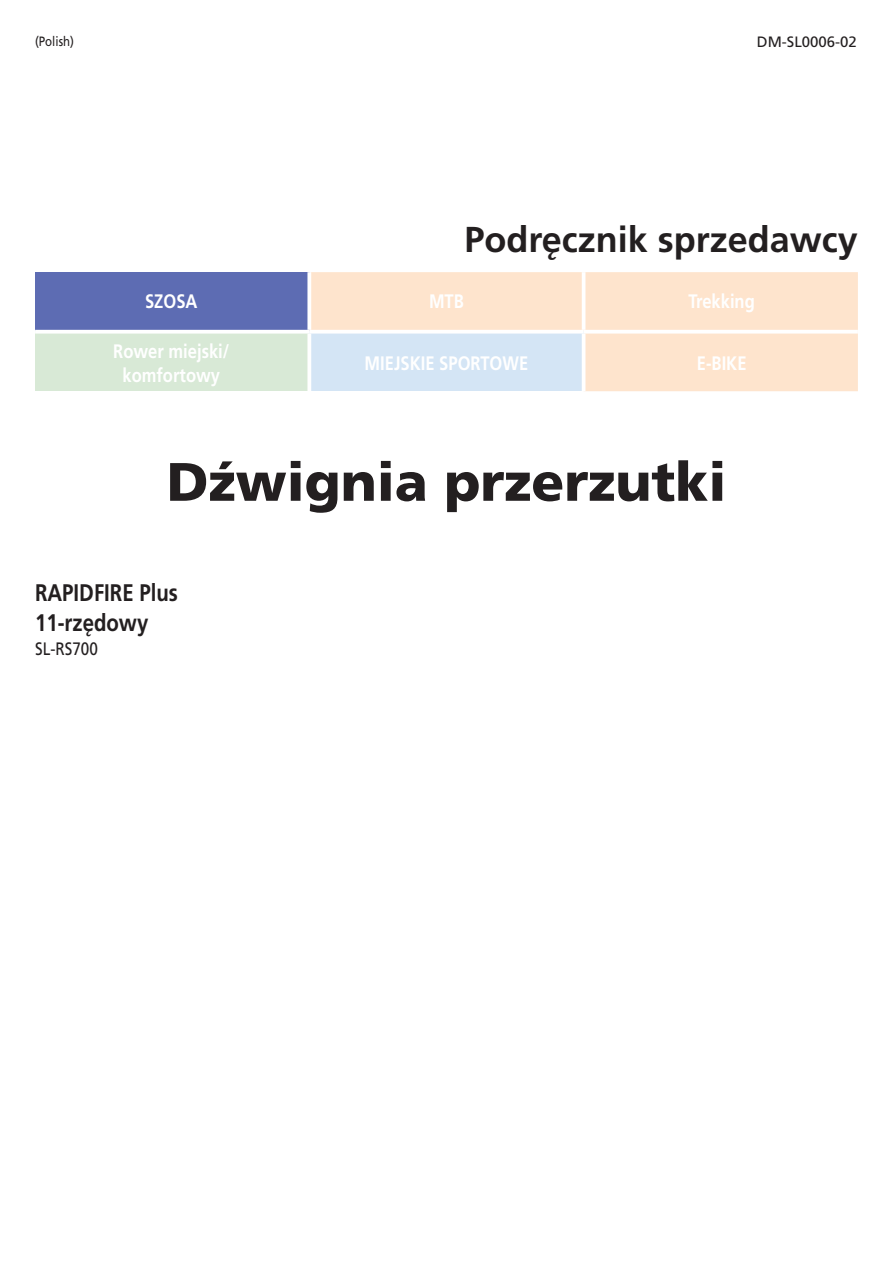
<style>
.page{position:relative;width:893px;height:1263px;background:#fff}
.page>*{position:absolute;margin:0;border:0;box-sizing:border-box;transform-origin:0 0}
.t1{font:900 54px "Frutiger LT Pro";color:#231f20}
.t2{font:700 36px "Frutiger LT Pro";color:#231f20}
.t3{font:700 24px/30px "Frutiger LT Pro";color:#231f20;scale:.85 1}
.t4{font:700 19.5px/24px "Frutiger LT Pro";color:#fff;text-align:center;scale:.85 1}
.t5{font:18px "Frutiger LT Pro";color:#231f20;scale:.85 1}
.t6{font:15px "Frutiger LT Pro";color:#231f20}
.t7{font:13.5px "Frutiger LT Pro";color:#231f20;scale:.85 1}
</style>
<div class="page">
<div style="left:35px;top:272px;width:274px;height:60px;background:#5d6cb3"></div>
<div style="left:311px;top:272px;width:547px;height:119px;background:#fee4cd"></div>
<div style="left:35px;top:332px;width:274px;height:59px;background:#d8e9d6"></div>
<div style="left:309px;top:332px;width:275px;height:59px;background:#d4e5f5"></div>
<svg style="left:307px;top:272px;width:3px;height:58px"></svg>
<hr style="left:582px;top:272px;width:3px;height:58px;background:#fff">
<svg style="left:307px;top:334px;width:4px;height:57px"></svg>
<hr style="left:582px;top:334px;width:3px;height:57px;background:#fff">
<svg style="left:35px;top:330px;width:274px;height:4px"></svg>
<svg style="left:309px;top:330px;width:275px;height:4px"></svg>
<svg style="left:584px;top:330px;width:274px;height:4px"></svg>
<p class="t7" style="left:35px;top:33px;width:47px">(Polish)</p>
<p class="t6" style="left:757px;top:33px;width:102px">DM-SL0006-02</p>
<h2 class="t2" style="left:464px;top:219px;width:395px">Podręcznik sprzedawcy</h2>
<p class="t4" style="left:145px;top:290px;width:63px">SZOSA</p>
<p class="t4" style="left:429px;top:290px;width:43px">MTB</p>
<p class="t4" style="left:688px;top:290px;width:80px">Trekking</p>
<p class="t4" style="left:113px;top:339px;width:138px">Rower miejski/ komfortowy</p>
<p class="t4" style="left:365px;top:351px;width:194px">MIEJSKIE SPORTOWE</p>
<p class="t4" style="left:697px;top:351px;width:60px">E-BIKE</p>
<h1 class="t1" style="left:167px;top:449px;width:561px">Dźwignia przerzutki</h1>
<p class="t3" style="left:35px;top:577px;width:170px">RAPIDFIRE Plus<br>11-rzędowy</p>
<p class="t5" style="left:35px;top:638px;width:76px">SL-RS700</p>
</div>
